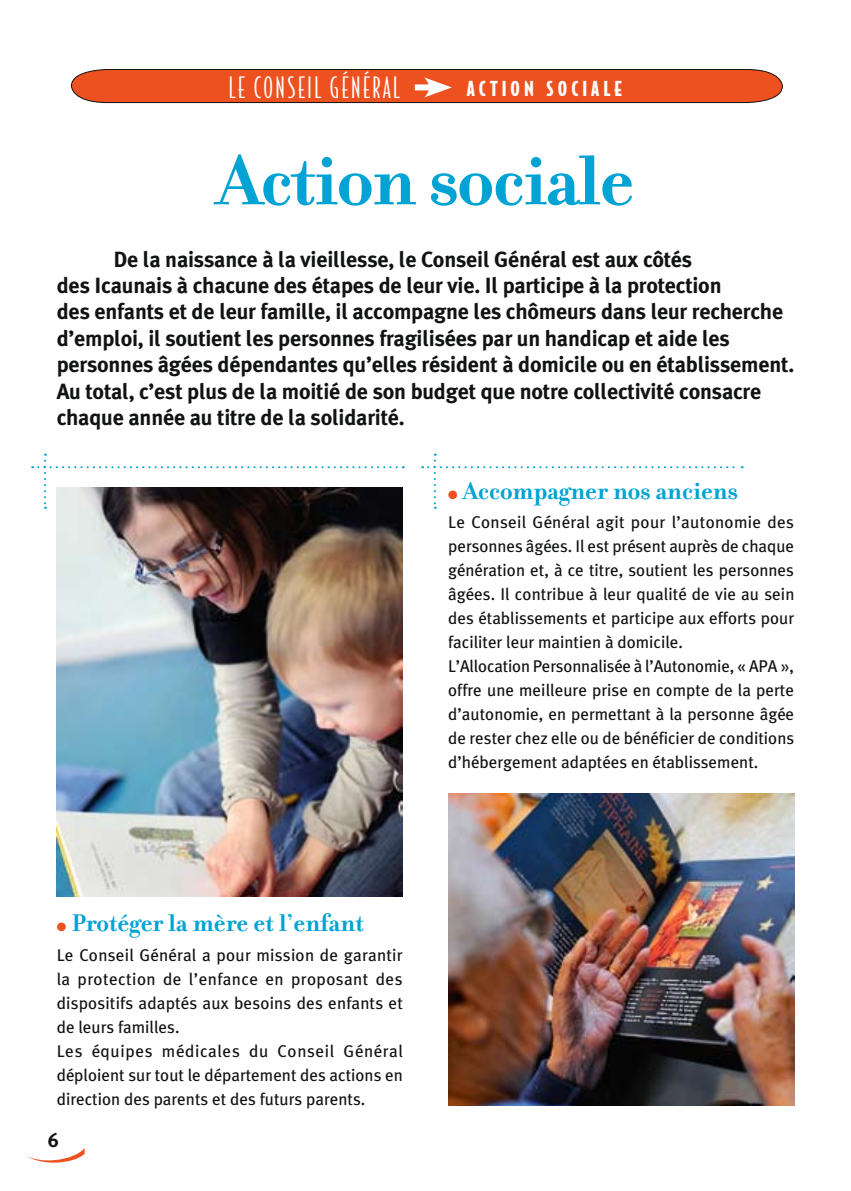
<style>
.page{position:relative;width:851px;height:1191px;background:#fff}
.page>*{position:absolute;margin:0;border:0;box-sizing:border-box;transform-origin:0 0}
.t1{font:700 76px "Filosofia";letter-spacing:-.015em;color:#00a3d4}
.t2{font:300 28px "Bodega Sans";letter-spacing:.09em;color:#fff}
.t3{font:700 26px "Filosofia";color:#00a3d4}
.t4{font:700 22px/26.4px "Meta Plus";letter-spacing:-.01em;color:#111212}
.t5{font:700 20px "Meta Plus";color:#111212}
.t6{font:900 19.6px "Bodega Sans";letter-spacing:.205em;color:#fff}
.t7{font:17px/24px "Meta Plus";color:#111212}
.s1{color:#ee5120}
</style>
<div class="page">
<img style="left:57px;top:509px;width:346px;height:387px">
<img style="left:448px;top:794px;width:346px;height:312px">
<svg style="left:27px;top:1148px;width:58px;height:14px"></svg>
<svg style="left:71px;top:69px;width:711px;height:34px;background:#e15226"></svg>
<svg style="left:32px;top:454px;width:372px;height:55px"></svg>
<svg style="left:422px;top:454px;width:320px;height:55px"></svg>
<h2 class="t2" style="left:229px;top:71px;width:171px">LE CONSEIL GÉNÉRAL</h2>
<p class="t6" style="left:466px;top:75px;width:157px">ACTION SOCIALE</p>
<h1 class="t1" style="left:217px;top:135px;width:419px">Action sociale</h1>
<p class="t4" style="left:57px;top:246px;width:739px;text-indent:57px">De la naissance à la vieillesse, le Conseil Général est aux côtés<br>des Icaunais à chacune des étapes de leur vie. Il participe à la protection<br>des enfants et de leur famille, il accompagne les chômeurs dans leur recherche d’emploi, il soutient les personnes fragilisées par un handicap et aide les personnes âgées dépendantes qu’elles résident à domicile ou en établissement.<br>Au total, c’est plus de la moitié de son budget que notre collectivité consacre chaque année au titre de la solidarité.</p>
<h3 class="t3" style="left:448px;top:475px;width:291px"><span class="s1">●</span> Accompagner nos anciens</h3>
<p class="t7" style="left:448px;top:510px;width:348px">Le Conseil Général agit pour l’autonomie des personnes âgées. Il est présent auprès de chaque génération et, à ce titre, soutient les personnes âgées. Il contribue à leur qualité de vie au sein des établissements et participe aux efforts pour faciliter leur maintien à domicile.<br>L’Allocation Personnalisée à l’Autonomie, « APA », offre une meilleure prise en compte de la perte d’autonomie, en permettant à la personne âgée de rester chez elle ou de bénéficier de conditions d’hébergement adaptées en établissement.</p>
<h3 class="t3" style="left:57px;top:907px;width:308px"><span class="s1">●</span> Protéger la mère et l’enfant</h3>
<p class="t7" style="left:57px;top:942px;width:348px">Le Conseil Général a pour mission de garantir la protection de l’enfance en proposant des dispositifs adaptés aux besoins des enfants et de leurs familles.<br>Les équipes médicales du Conseil Général déploient sur tout le département des actions en direction des parents et des futurs parents.</p>
<p class="t5" style="left:48px;top:1129px;width:13px">6</p>
</div>
